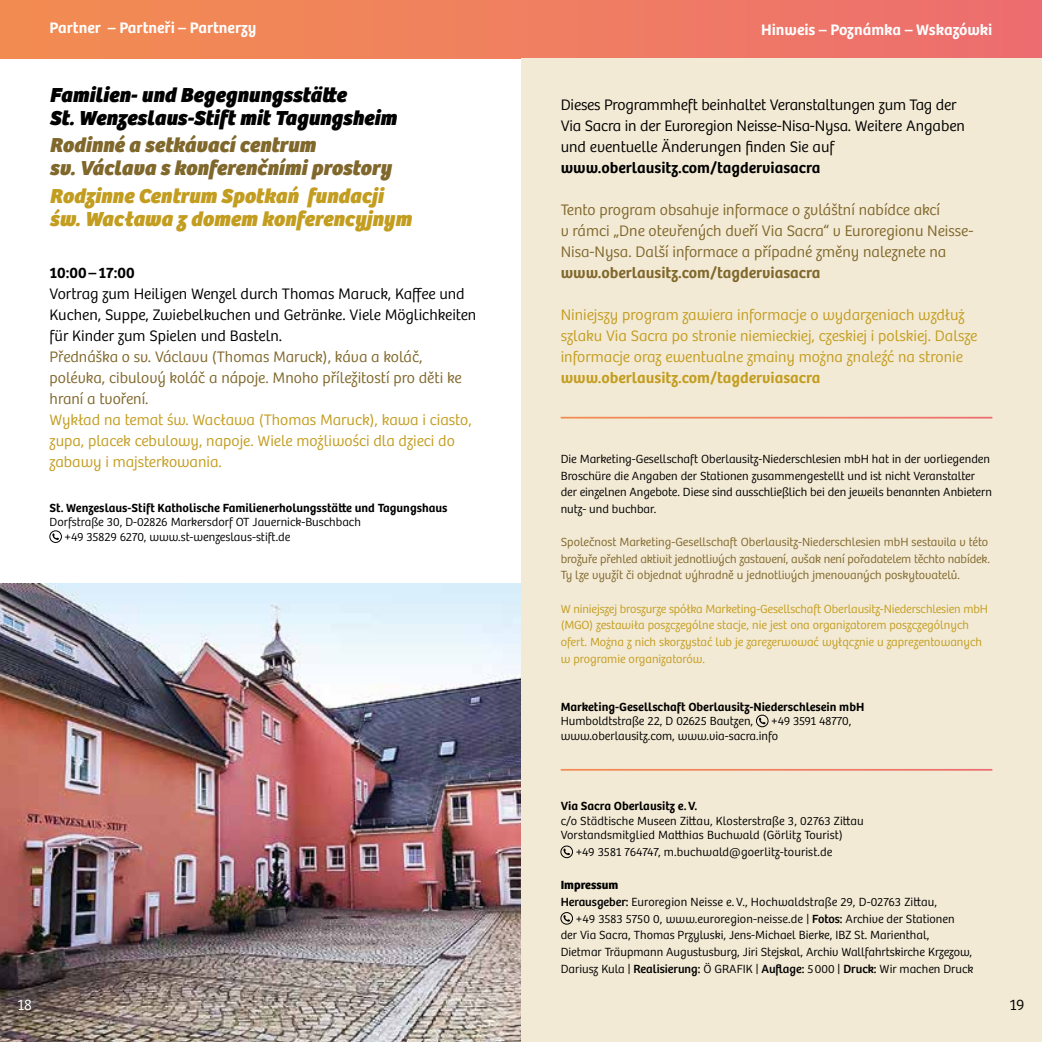
<style>
.page{position:relative;width:1042px;height:1042px;background:#fff}
.page>*{position:absolute;margin:0;border:0;box-sizing:border-box;transform-origin:0 0}
.t1{font:italic 800 21px/22.8px "Bree";color:#000}
.t2{font:italic 800 21px/22.8px "Bree";color:#c39d20}
.t3{font:italic 800 21px/22.8px "Bree";color:#80682c}
.t4{font:300 15.75px/21px "Bree";color:#c39d20}
.t5{font:300 15.75px/21px "Bree";color:#000}
.t6{font:300 15.75px/21px "Bree";color:#80682c}
.t7{font:600 15.75px "Bree";color:#fff}
.t8{font:600 15.75px "Bree";color:#000}
.t9{font:600 15.75px "Bree";color:#80682c}
.t10{font:600 15.75px "Bree";color:#c39d20}
.t11{font:300 15.75px "Bree";color:#fff}
.t12{font:300 12.25px/16.6px "Bree";color:#000}
.t13{font:300 12.25px/16.6px "Bree";color:#c39d20}
.t14{font:300 12.25px/16.6px "Bree";color:#80682c}
.t15{font:600 12.25px "Bree";color:#000}
.t16{font:700 12.25px "Bree";color:#000}
.s1{font-weight:400}
</style>
<div class="page">
<div style="left:0;top:0;width:1042px;height:59px;background:linear-gradient(to right,#f28e50,#ed6e70)"></div>
<div style="left:521px;top:59px;width:521px;height:983px;background:#f3ead5"></div>
<svg style="left:759px;top:717px;width:6px;height:7px"></svg>
<div style="left:756px;top:715px;width:12px;height:12px;border:1px solid #000;border-radius:50%"></div>
<svg style="left:563px;top:848px;width:7px;height:7px"></svg>
<div style="left:561px;top:846px;width:12px;height:12px;border:1px solid #000;border-radius:50%"></div>
<svg style="left:563px;top:915px;width:7px;height:6px"></svg>
<div style="left:561px;top:912px;width:12px;height:12px;border:1px solid #000;border-radius:50%"></div>
<hr style="left:561px;top:417px;width:431px;height:1px;background:#fff">
<hr style="left:561px;top:769px;width:431px;height:1px;background:#fff">
<svg style="left:52px;top:533px;width:7px;height:7px"></svg>
<div style="left:50px;top:530px;width:12px;height:13px;border:1px solid #000;border-radius:50%"></div>
<img style="left:0;top:583px;width:521px;height:459px">
<p class="t7" style="left:50px;top:18px;width:208px">Partner – Partneři – Partnerzy</p>
<p class="t7" style="left:761px;top:20px;width:233px">Hinweis – Poznámka – Wskazówki</p>
<h1 class="t1" style="left:50px;top:84px;width:348px">Familien- und Begegnungsstätte<br>St. Wenzeslaus-Stift mit Tagungsheim</h1>
<h1 class="t3" style="left:50px;top:134px;width:343px">Rodinné a setkávací centrum<br>sv. Václava s konferenčními prostory</h1>
<h1 class="t2" style="left:50px;top:185px;width:363px">Rodzinne Centrum Spotkań fundacji św. Wacława z domem konferencyjnym</h1>
<p class="t8" style="left:50px;top:264px;width:87px">10:00–17:00</p>
<p class="t5" style="left:50px;top:284px;width:428px">Vortrag zum Heiligen Wenzel durch Thomas Maruck, Kaffee und<br>Kuchen, Suppe, Zwiebelkuchen und Getränke. Viele Möglichkeiten für Kinder zum Spielen und Basteln.</p>
<p class="t6" style="left:50px;top:347px;width:413px">Přednáška o sv. Václavu (Thomas Maruck), káva a koláč, polévka, cibulový koláč a nápoje. Mnoho příležitostí pro děti ke hraní a tvoření.</p>
<p class="t4" style="left:50px;top:410px;width:424px">Wykład na temat św. Wacława (Thomas Maruck), kawa i ciasto, zupa, placek cebulowy, napoje. Wiele możliwości dla dzieci do zabawy i majsterkowania.</p>
<p class="t15" style="left:50px;top:500px;width:399px">St. Wenzeslaus-Stift Katholische Familienerholungsstätte und Tagungshaus</p>
<p class="t12" style="left:65px;top:515px;width:298px;line-height:14.7px;text-indent:-15px">Dorfstraße 30, D-02826 Markersdorf OT Jauernick-Buschbach +49 35829 6270, www.st-wenzeslaus-stift.de</p>
<p class="t5" style="left:561px;top:95px;width:406px">Dieses Programmheft beinhaltet Veranstaltungen zum Tag der<br>Via Sacra in der Euroregion Neisse-Nisa-Nysa. Weitere Angaben und eventuelle Änderungen finden Sie auf</p>
<p class="t8" style="left:561px;top:159px;width:261px">www.oberlausitz.com/tagderviasacra</p>
<p class="t6" style="left:561px;top:200px;width:414px">Tento program obsahuje informace o zvláštní nabídce akcí<br>v rámci „Dne otevřených dveří Via Sacra“ v Euroregionu Neisse-<br>Nisa-Nysa. Další informace a případné změny naleznete na</p>
<p class="t9" style="left:561px;top:264px;width:261px">www.oberlausitz.com/tagderviasacra</p>
<p class="t4" style="left:561px;top:305px;width:418px">Niniejszy program zawiera informacje o wydarzeniach wzdłuż szlaku Via Sacra po stronie niemieckiej, czeskiej i polskiej. Dalsze informacje oraz ewentualne zmainy można znaleźć na stronie</p>
<p class="t10" style="left:561px;top:369px;width:261px">www.oberlausitz.com/tagderviasacra</p>
<p class="t12" style="left:561px;top:451px;width:433px">Die Marketing-Gesellschaft Oberlausitz-Niederschlesien mbH hat in der vorliegenden Broschüre die Angaben der Stationen zusammengestellt und ist nicht Veranstalter der einzelnen Angebote. Diese sind ausschließlich bei den jeweils benannten Anbietern nutz- und buchbar.</p>
<p class="t14" style="left:561px;top:534px;width:431px">Společnost Marketing-Gesellschaft Oberlausitz-Niederschlesien mbH sestavila v této brožuře přehled aktivit jednotlivých zastavení, avšak není pořadatelem těchto nabídek.<br>Ty lze využít či objednat výhradně u jednotlivých jmenovaných poskytovatelů.</p>
<p class="t13" style="left:561px;top:600px;width:429px">W niniejszej broszurze spółka Marketing-Gesellschaft Oberlausitz-Niederschlesien mbH (MGO) zestawiła poszczególne stacje, nie jest ona organizatorem poszczególnych ofert. Można z nich skorzystać lub je zarezerwować wyłącznie u zaprezentowanych w programie organizatorów.</p>
<p class="t15" style="left:561px;top:699px;width:305px">Marketing-Gesellschaft Oberlausitz-Niederschlesein mbH</p>
<p class="t12" style="left:561px;top:713px;width:194px">Humboldtstraße 22, D 02625 Bautzen,</p>
<p class="t12" style="left:561px;top:714px;width:292px;line-height:14.7px;text-indent:211px">+49 3591 48770, www.oberlausitz.com, www.via-sacra.info</p>
<p class="t15" style="left:561px;top:799px;width:138px">Via Sacra Oberlausitz e.V.</p>
<p class="t12" style="left:561px;top:813px;width:305px;line-height:14.7px">c/o Städtische Museen Zittau, Klosterstraße 3, 02763 Zittau<br>Vorstandsmitglied Matthias Buchwald (Görlitz Tourist)</p>
<p class="t12" style="left:576px;top:844px;width:258px">+49 3581 764747, m.buchwald@goerlitz-tourist.de</p>
<p class="t16" style="left:561px;top:878px;width:59px">Impressum</p>
<p class="t12" style="left:561px;top:894px;width:378px"><span class="s1">Herausgeber:</span> Euroregion Neisse e. V., Hochwaldstraße 29, D-02763 Zittau,</p>
<p class="t12" style="left:576px;top:910px;width:380px">+49 3583 5750 0, www.euroregion-neisse.de | <span class="s1">Fotos:</span> Archive der Stationen</p>
<p class="t12" style="left:561px;top:927px;width:370px">der Via Sacra, Thomas Przyluski, Jens-Michael Bierke, IBZ St. Marienthal,</p>
<p class="t12" style="left:561px;top:944px;width:413px">Dietmar Träupmann Augustusburg, Jiri Stejskal, Archiv Wallfahrtskirche Krzezow,</p>
<p class="t12" style="left:561px;top:960px;width:414px">Dariusz Kula | <span class="s1">Realisierung:</span> Ö GRAFIK | <span class="s1">Auflage:</span> 5000 | <span class="s1">Druck:</span> Wir machen Druck</p>
<p class="t11" style="left:17px;top:996px;width:16px">18</p>
<p class="t5" style="left:1009px;top:995px;width:16px">19</p>
</div>
